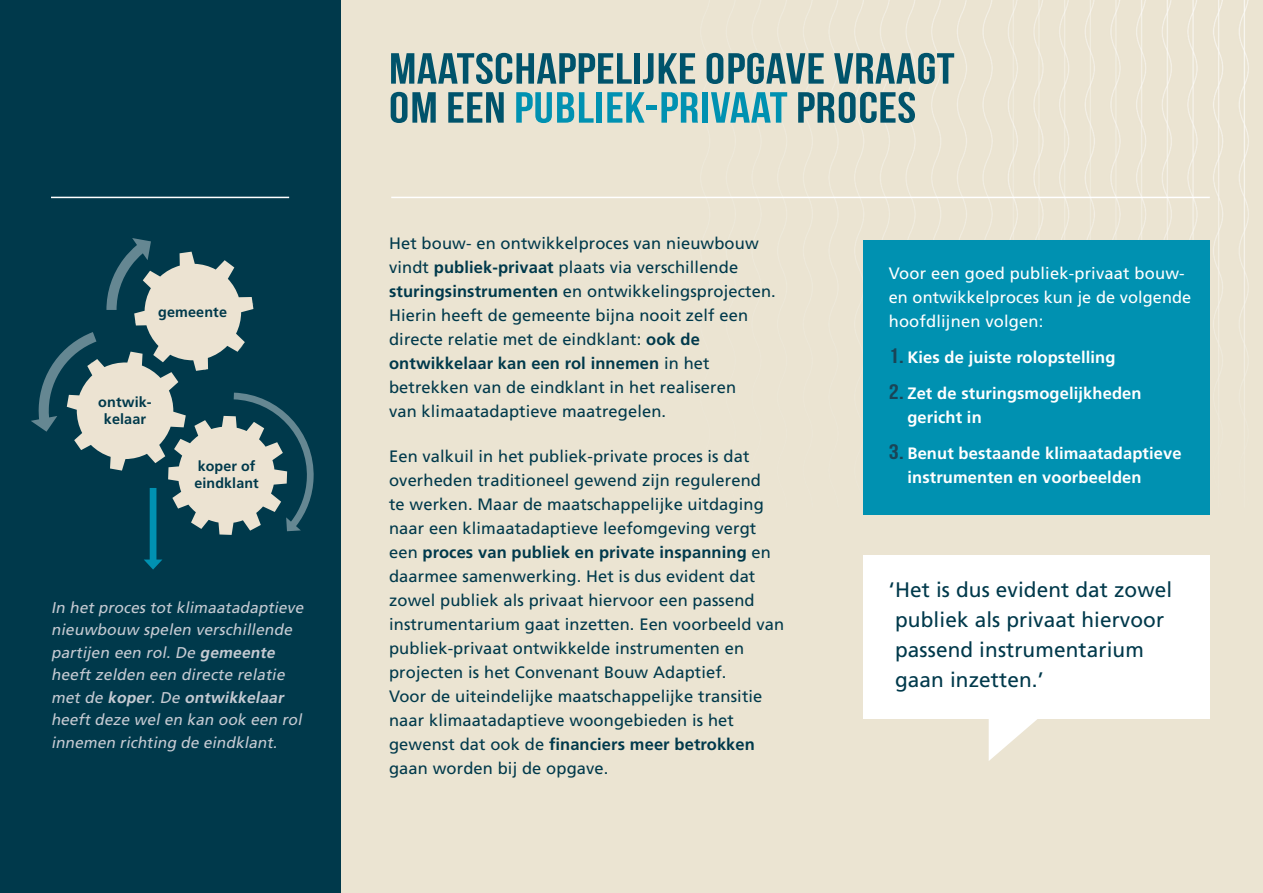
<style>
.page{position:relative;width:1263px;height:893px;background:#fff}
.page>*{position:absolute;margin:0;border:0;box-sizing:border-box;transform-origin:0 0}
.A_KOP{font:43.5px/39px "Bebas Neue";letter-spacing:.005em;color:#00536b;scale:1.16 1}
._02_INTRODUCTIE{font:21px/30px "Frutiger";letter-spacing:.005em;color:#00394b}
.C_PLATTE_TEKST{font:16.5px/24px "Frutiger";letter-spacing:.005em;color:#00394b}
.C_PLATTE_TEKST-2{font:16.5px/24px "Frutiger";letter-spacing:.01em;color:#fff}
.C_PLATTE_TEKST-3{font:700 16.5px/24px "Frutiger";letter-spacing:.005em;color:#fff}
._03_PLATTE_TEKST{font:700 16.5px/24px "Frutiger";letter-spacing:.005em;color:#fff}
.C_PLATTE_TEKST-4{font:italic 15.6px/22.5px "Frutiger";color:#c5cad2}
.C_PLATTE_TEKST-5{font:700 14.4px/17.2px "Frutiger";letter-spacing:.005em;color:#00394b;text-align:center}
.C_PLATTE_TEKST-6{font:700 14.25px/17.2px "Frutiger";letter-spacing:.005em;color:#00394b}
.s1{font-weight:700}
.s2{color:#0091b1}
.s3{font-family:"Bebas Neue";font-weight:400;font-size:21px;color:#1a4557}
</style>
<div class="page">
<div style="left:340px;top:0;width:923px;height:893px;background:#ebe4d2"></div>
<div style="left:0;top:0;width:340px;height:893px;background:#00394b"></div>
<div style="left:863px;top:240px;width:347px;height:274px;background:#0091b1"></div>
<hr style="left:391px;top:197px;width:819px;height:1px;background:#fff">
<hr style="left:51px;top:197px;width:238px;height:1px;background:#fff">
<div style="left:863px;top:555px;width:347px;height:164px;background:#fff"></div>
<svg style="left:989px;top:719px;width:69px;height:42px"></svg>
<svg style="left:31px;top:238px;width:283px;height:297px"></svg>
<div style="left:150px;top:488px;width:6px;height:75px;background:#0091b1"></div>
<svg style="left:144px;top:559px;width:18px;height:11px"></svg>
<p class="C_PLATTE_TEKST-5" style="left:158px;top:304px;width:70px">gemeente</p>
<p class="C_PLATTE_TEKST-5" style="left:98px;top:393px;width:55px">ontwik&shy;kelaar</p>
<p class="C_PLATTE_TEKST-6" style="left:195px;top:457px;width:66px">koper of eindklant</p>
<p class="C_PLATTE_TEKST-4" style="left:51px;top:596px;width:257px">In het proces tot klimaatadaptieve nieuwbouw spelen verschillende partijen een rol. De <span class="s1">gemeente </span>heeft zelden een directe relatie met de <span class="s1">koper</span>. De <span class="s1">ontwikkelaar </span>heeft deze wel en kan ook een rol innemen richting de eindklant.</p>
<p class="A_KOP" style="left:389px;top:49px;width:489px">MAATSCHAPPELIJKE OPGAVE VRAAGT<br>OM EEN <span class="s2">PUBLIEK-PRIVAAT</span> PROcES</p>
<p class="C_PLATTE_TEKST" style="left:389px;top:231px;width:388px">Het bouw- en ontwikkelproces van nieuwbouw vindt <span class="s1">publiek-privaat</span> plaats via verschillende <span class="s1">sturingsinstrumenten</span> en ontwikkelingsprojecten.<br>Hierin heeft de gemeente bijna nooit zelf een directe relatie met de eindklant: <span class="s1">ook de ontwikkelaar kan een rol innemen</span> in het betrekken van de eindklant in het realiseren<br>van klimaatadaptieve maatregelen.</p>
<p class="C_PLATTE_TEKST" style="left:389px;top:444px;width:397px">Een valkuil in het publiek-private proces is dat overheden traditioneel gewend zijn regulerend<br>te werken. Maar de maatschappelijke uitdaging naar een klimaatadaptieve leefomgeving vergt een <span class="s1">proces van publiek en private inspanning</span> en daarmee samenwerking. Het is dus evident dat zowel publiek als privaat hiervoor een passend instrumentarium gaat inzetten. Een voorbeeld van publiek-privaat ontwikkelde instrumenten en projecten is het Convenant Bouw Adaptief.<br>Voor de uiteindelijke maatschappelijke transitie naar klimaatadaptieve woongebieden is het gewenst dat ook de <span class="s1">financiers meer betrokken </span>gaan worden bij de opgave.</p>
<p class="C_PLATTE_TEKST-2" style="left:889px;top:261px;width:304px">Voor een goed publiek-privaat bouw&shy;en ontwikkelproces kun je de volgende hoofdlijnen volgen:</p>
<p class="C_PLATTE_TEKST-3" style="left:889px;top:345px;width:228px"><span class="s3">1.</span> Kies de juiste rolopstelling</p>
<p class="C_PLATTE_TEKST-3" style="left:907px;top:381px;width:236px;text-indent:-19px"><span class="s3">2.</span> Zet de sturingsmogelijkheden gericht in</p>
<p class="_03_PLATTE_TEKST" style="left:907px;top:441px;width:276px;text-indent:-19px"><span class="s3">3.</span> Benut bestaande klimaatadaptieve instrumenten en voorbeelden</p>
<p class="_02_INTRODUCTIE" style="left:895px;top:575px;width:279px;text-indent:-6px">‘Het is dus evident dat zowel publiek als privaat hiervoor passend instrumentarium gaan inzetten.’</p>
</div>
